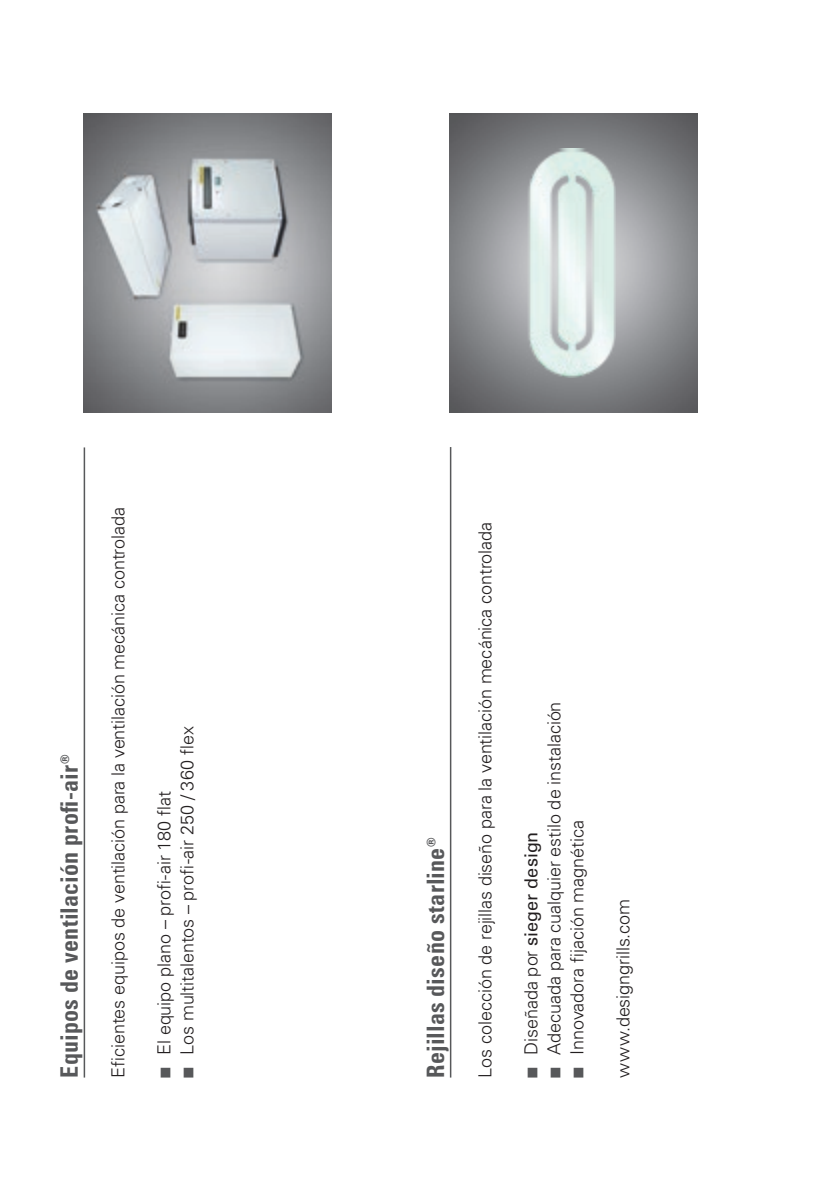
<style>
.page{position:relative;width:828px;height:1191px;background:#fff}
.page>*{position:absolute;margin:0;border:0;box-sizing:border-box;transform-origin:0 0}
.t1{font:700 condensed 24px "Univers LT Pro";letter-spacing:.01em;color:#57585a}
.t2{font:300 18px "Univers LT Pro 45";letter-spacing:-.005em;color:#231f20}
.t3{font:18px "Univers LT Pro 55 Roman";letter-spacing:.005em;color:#231f20}
.s1{color:#57585a}
.s2{font-family:"Univers LT Pro 45";font-weight:300}
</style>
<div class="page">
<img style="left:83px;top:113px;width:248px;height:299px">
<img style="left:450px;top:113px;width:247px;height:299px">
<img style="left:526px;top:148px;width:89px;height:229px">
<hr style="left:84px;top:447px;width:1px;height:630px;background:#57585a">
<hr style="left:450px;top:447px;width:1px;height:630px;background:#57585a">
<h1 class="t1" style="left:55px;top:1077px;width:325px;rotate:-90deg">Equipos de ventilación profi-air®</h1>
<p class="t2" style="left:106px;top:1077px;width:572px;rotate:-90deg">Eficientes equipos de ventilación para la ventilación mecánica controlada</p>
<p class="t2" style="left:175px;top:1077px;width:352px;rotate:-90deg"><span class="s1">■</span> Los multitalentos – profi-air 250 / 360 flex</p>
<p class="t2" style="left:152px;top:1077px;width:288px;rotate:-90deg"><span class="s1">■</span> El equipo plano – profi-air 180 flat</p>
<h1 class="t1" style="left:421px;top:1077px;width:241px;rotate:-90deg">Rejillas diseño starline®</h1>
<p class="t2" style="left:473px;top:1077px;width:557px;rotate:-90deg">Los colección de rejillas diseño para la ventilación mecánica controlada</p>
<p class="t2" style="left:542px;top:1077px;width:377px;rotate:-90deg"><span class="s1">■</span> Adecuada para cualquier estilo de instalación</p>
<p class="t2" style="left:565px;top:1077px;width:259px;rotate:-90deg"><span class="s1">■</span> Innovadora fijación magnética</p>
<p class="t3" style="left:518px;top:1077px;width:247px;rotate:-90deg"><span class="s1">■</span> <span class="s2">Diseñada por</span> sieger design</p>
<p class="t2" style="left:611px;top:1077px;width:180px;rotate:-90deg">www.designgrills.com</p>
</div>
